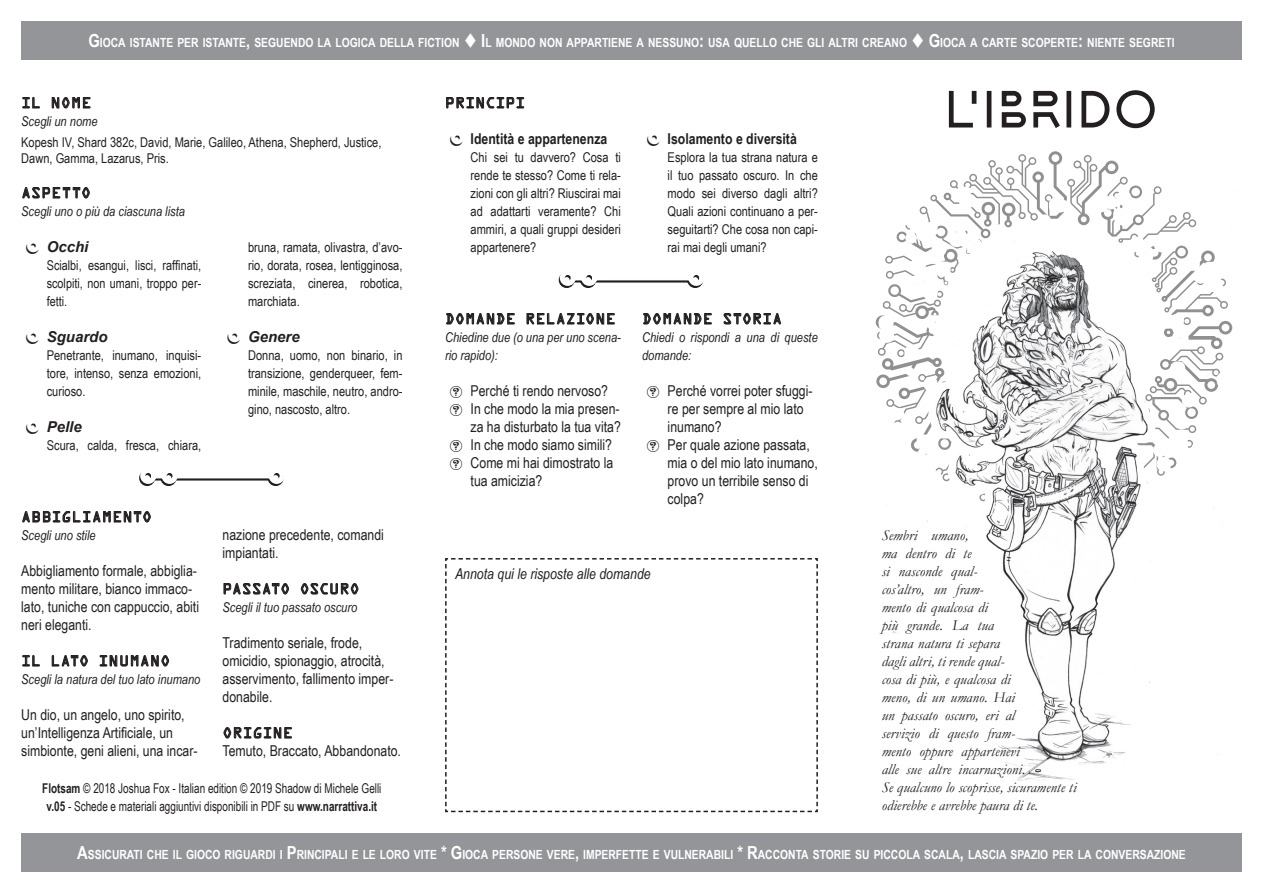
<style>
.page{position:relative;width:1263px;height:893px;background:#fff}
.page>*{position:absolute;margin:0;border:0;box-sizing:border-box;transform-origin:0 0}
.t1{font:15px/18px "Arial Narrow";color:#231f20}
.Testo_colore{font:italic 15px/18px "Garamond";letter-spacing:.005em;color:#231f20}
.t2{font:700 15px "Arial Narrow";color:#231f20}
.no_touch{font:italic 15px "Arial Narrow";color:#231f20}
.t3{font:italic 700 15px "Arial";color:#231f20}
.testo_H4{font:13.5px/18px "Arial Narrow";color:#231f20;text-align:justify}
.sottotitolo_h3__1_co{font:italic 13.5px/18px "Arial Narrow";color:#231f20}
.testo_H4-2{font:13.5px/18px "Arial Narrow";color:#231f20;text-align:center;scale:.9 1}
.BASE{font:13.5px/16.5px "Arial Narrow";color:#231f20}
.H3__1_col__no_space{font:13.5px "OCRA Std";letter-spacing:.02em;color:#231f20}
.sottotitolo_H3__wide{font:italic 13.5px "Arial Narrow";color:#231f20}
.sottotitolo_H3{font:italic 13.5px "Arial Narrow";color:#231f20}
.H3__wide__no_space{font:13.5px "OCRA Std";letter-spacing:.02em;color:#231f20}
.H3__no_space{font:13.5px "OCRA Std";letter-spacing:.045em;color:#231f20}
.t4{font:700 12.6px "Arial Narrow";color:#fff}
.s1{font-size:18px}
.s2{font-weight:700}
</style>
<div class="page">
<div style="left:21px;top:21px;width:1221px;height:39px;background:#939598"></div>
<div style="left:21px;top:833px;width:1221px;height:39px;background:#939598"></div>
<svg style="left:875px;top:151px;width:263px;height:235px"></svg>
<svg style="left:446px;top:97px;width:78px;height:11px"></svg>
<svg style="left:558px;top:274px;width:146px;height:14px"></svg>
<svg style="left:446px;top:313px;width:69px;height:11px"></svg>
<svg style="left:527px;top:313px;width:88px;height:11px"></svg>
<svg style="left:643px;top:313px;width:69px;height:11px"></svg>
<svg style="left:724px;top:313px;width:57px;height:11px"></svg>
<svg style="left:22px;top:97px;width:18px;height:11px"></svg>
<svg style="left:52px;top:97px;width:38px;height:11px"></svg>
<svg style="left:22px;top:187px;width:68px;height:11px"></svg>
<svg style="left:139px;top:472px;width:145px;height:14px"></svg>
<svg style="left:22px;top:511px;width:129px;height:11px"></svg>
<svg style="left:22px;top:655px;width:18px;height:11px"></svg>
<svg style="left:52px;top:655px;width:36px;height:11px"></svg>
<svg style="left:100px;top:655px;width:69px;height:11px"></svg>
<svg style="left:224px;top:583px;width:65px;height:11px"></svg>
<svg style="left:301px;top:583px;width:57px;height:11px"></svg>
<svg style="left:224px;top:727px;width:68px;height:11px"></svg>
<div style="left:878px;top:186px;width:365px;height:624px;background:#fff"></div>
<img style="left:883px;top:191px;width:350px;height:590px">
<svg style="left:948px;top:90px;width:26px;height:38px"></svg>
<div style="left:972px;top:91px;width:4px;height:13px;border:3px solid #231f20"></div>
<div style="left:987px;top:91px;width:4px;height:37px;border:3px solid #231f20"></div>
<svg style="left:1001px;top:90px;width:59px;height:38px"></svg>
<div style="left:1066px;top:91px;width:5px;height:37px;border:3px solid #231f20"></div>
<svg style="left:1081px;top:90px;width:74px;height:39px"></svg>
<svg style="left:445px;top:558px;width:373px;height:255px"></svg>
<p class="t4" style="left:88px;top:33px;width:1088px"><span class="s1">G</span>IOCA ISTANTE PER ISTANTE<span class="s1">,</span> SEGUENDO LA LOGICA DELLA FICTION ▼ <span class="s1">I</span> L MONDO NON APPARTIENE A NESSUNO<span class="s1">:</span> USA QUELLO CHE GLI ALTRI CREANO ▼ <span class="s1">G</span>IOCA A CARTE SCOPERTE<span class="s1">:</span> NIENTE SEGRETI</p>
<p class="H3__no_space" style="left:21px;top:97px;width:72px">IL NOME</p>
<p class="sottotitolo_H3" style="left:21px;top:112px;width:78px">Scegli un nome</p>
<p class="BASE" style="left:21px;top:133px;width:362px">Kopesh IV, Shard 382c, David, Marie, Galileo, Athena, Shepherd, Justice,<br>Dawn, Gamma, Lazarus, Pris.</p>
<p class="H3__wide__no_space" style="left:21px;top:187px;width:71px">ASPETTO</p>
<p class="sottotitolo_H3__wide" style="left:21px;top:202px;width:165px">Scegli uno o più da ciascuna lista</p>
<p class="t3" style="left:47px;top:237px;width:43px">Occhi</p>
<p class="testo_H4" style="left:47px;top:256px;width:156px">Scialbi, esangui, lisci, raffinati, scolpiti, non umani, troppo per&shy;fetti.</p>
<p class="t3" style="left:47px;top:327px;width:62px">Sguardo</p>
<p class="testo_H4" style="left:47px;top:346px;width:156px">Penetrante, inumano, inquisi&shy;tore, intenso, senza emozioni, curioso.</p>
<p class="t3" style="left:47px;top:417px;width:37px">Pelle</p>
<p class="testo_H4" style="left:47px;top:436px;width:156px">Scura, calda, fresca, chiara,</p>
<p class="testo_H4" style="left:248px;top:238px;width:156px">bruna, ramata, olivastra, d’avo&shy;rio, dorata, rosea, lentigginosa, screziata, cinerea, robotica, marchiata.</p>
<p class="t3" style="left:248px;top:327px;width:53px">Genere</p>
<p class="testo_H4" style="left:248px;top:346px;width:156px">Donna, uomo, non binario, in transizione, genderqueer, fem&shy;minile, maschile, neutro, andro&shy;gino, nascosto, altro.</p>
<p class="H3__1_col__no_space" style="left:21px;top:511px;width:132px">ABBIGLIAMENTO</p>
<p class="sottotitolo_h3__1_co" style="left:21px;top:526px;width:76px">Scegli uno stile</p>
<p class="t1" style="left:21px;top:561px;width:179px">Abbigliamento formale, abbiglia&shy;mento militare, bianco immaco&shy;lato, tuniche con cappuccio, abiti neri eleganti.</p>
<p class="H3__1_col__no_space" style="left:21px;top:655px;width:150px">IL LATO INUMANO</p>
<p class="sottotitolo_h3__1_co" style="left:21px;top:670px;width:181px">Scegli la natura del tuo lato inumano</p>
<p class="t1" style="left:21px;top:705px;width:178px">Un dio, un angelo, uno spirito, un’Intelligenza Artificiale, un simbionte, geni alieni, una incar-</p>
<p class="t1" style="left:223px;top:525px;width:163px">nazione precedente, comandi impiantati.</p>
<p class="H3__1_col__no_space" style="left:223px;top:583px;width:138px">PASSATO OSCURO</p>
<p class="sottotitolo_h3__1_co" style="left:223px;top:598px;width:136px">Scegli il tuo passato oscuro</p>
<p class="t1" style="left:223px;top:633px;width:172px">Tradimento seriale, frode, omicidio, spionaggio, atrocità, asservimento, fallimento imper&shy;donabile.</p>
<p class="H3__1_col__no_space" style="left:223px;top:727px;width:72px">ORIGINE</p>
<p class="t1" style="left:223px;top:741px;width:180px">Temuto, Braccato, Abbandonato.</p>
<p class="testo_H4-2" style="left:42px;top:779px;width:378px"><span class="s2">Flotsam</span> © 2018 Joshua Fox - Italian edition © 2019 Shadow di Michele Gelli <span class="s2">v.05</span> - Schede e materiali aggiuntivi disponibili in PDF su <span class="s2">www.narrattiva.it</span></p>
<h3 class="H3__1_col__no_space" style="left:445px;top:97px;width:82px">PRINCIPI</h3>
<p class="t2" style="left:471px;top:127px;width:138px">Identità e appartenenza</p>
<p class="testo_H4" style="left:471px;top:148px;width:152px">Chi sei tu davvero? Cosa ti rende te stesso? Come ti rela&shy;zioni con gli altri? Riuscirai mai ad adattarti veramente? Chi ammiri, a quali gruppi desideri appartenere?</p>
<p class="t2" style="left:668px;top:127px;width:131px">Isolamento e diversità</p>
<p class="testo_H4" style="left:668px;top:148px;width:152px">Esplora la tua strana natura e il tuo passato oscuro. In che modo sei diverso dagli altri?<br>Quali azioni continuano a per&shy;seguitarti? Che cosa non capi&shy;rai mai degli umani?</p>
<p class="H3__1_col__no_space" style="left:445px;top:313px;width:172px">DOMANDE RELAZIONE</p>
<p class="sottotitolo_h3__1_co" style="left:445px;top:328px;width:177px">Chiedine due (o una per uno scena&shy;rio rapido):</p>
<p class="t1" style="left:471px;top:381px;width:139px">Perché ti rendo nervoso?</p>
<p class="t1" style="left:471px;top:399px;width:152px">In che modo la mia presen&shy;za ha disturbato la tua vita?</p>
<p class="t1" style="left:471px;top:435px;width:143px">In che modo siamo simili?</p>
<p class="t1" style="left:471px;top:453px;width:144px">Come mi hai dimostrato la tua amicizia?</p>
<p class="H3__1_col__no_space" style="left:642px;top:313px;width:141px">DOMANDE STORIA</p>
<p class="sottotitolo_h3__1_co" style="left:642px;top:328px;width:177px">Chiedi o rispondi a una di queste domande:</p>
<p class="t1" style="left:668px;top:381px;width:146px">Perché vorrei poter sfuggi&shy;re per sempre al mio lato inumano?</p>
<p class="t1" style="left:668px;top:435px;width:152px">Per quale azione passata, mia o del mio lato inumano, provo un terribile senso di colpa?</p>
<p class="no_touch" style="left:455px;top:563px;width:197px">Annota qui le risposte alle domande</p>
<p class="Testo_colore" style="left:882px;top:526px;width:196px">Sembri umano,<br>ma dentro di te<br>si nasconde qual-<br>cos’altro, un fram-<br>mento di qualcosa di<br>più grande. La tua<br>strana natura ti separa<br>dagli altri, ti rende qual-<br>cosa di più, e qualcosa di<br>meno, di un umano. Hai<br>un passato oscuro, eri al<br>servizio di questo fram-<br>mento oppure appartenevi<br>alle sue altre incarnazioni.<br>Se qualcuno lo scoprisse, sicuramente ti odierebbe e avrebbe paura di te.</p>
<p class="t4" style="left:77px;top:845px;width:1110px"><span class="s1">A</span>SSICURATI CHE IL GIOCO RIGUARDI I <span class="s1">P</span>RINCIPALI E LE LORO VITE <span class="s1">* G</span>IOCA PERSONE VERE<span class="s1">,</span> IMPERFETTE E VULNERABILI <span class="s1">* R</span>ACCONTA STORIE SU PICCOLA SCALA<span class="s1">,</span> LASCIA SPAZIO PER LA CONVERSAZIONE</p>
</div>
